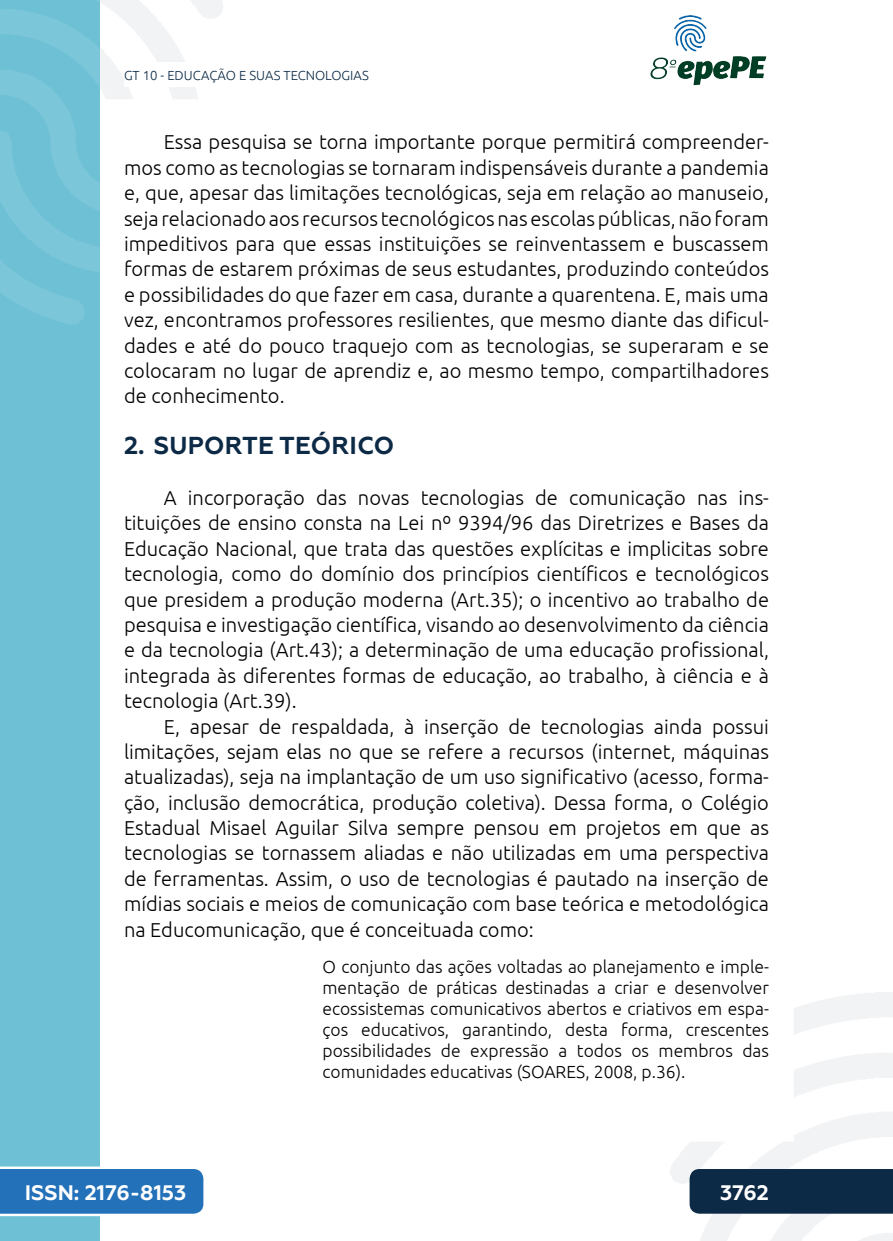
<style>
.page{position:relative;width:893px;height:1241px;background:#fff}
.page>*{position:absolute;margin:0;border:0;box-sizing:border-box;transform-origin:0 0}
._3_SUBTÍTULO{font:700 24.5px "Geometria";letter-spacing:.01em;color:#0c2a46}
.t1{font:700 21px "Geometria";color:#fff}
._5_CORPO{font:300 20.12px/25.4px "Ubuntu";color:#000;text-align:justify}
._8_CITACAO{font:300 17.5px/21px "Ubuntu";color:#000;text-align:justify}
.t2{font:300 13.12px "Ubuntu";color:#0c2a46}
</style>
<div class="page">
<svg style="left:670px;top:992px;width:223px;height:248px"></svg>
<svg style="left:99px;top:0;width:124px;height:324px"></svg>
<img style="left:650px;top:15px;width:117px;height:71px">
<div style="left:0;top:0;width:99px;height:1240px;background:#6ec0d5"></div>
<svg style="left:0;top:0;width:99px;height:325px"></svg>
<svg style="left:0;top:1166px;width:203px;height:49px;background:#367dbf"></svg>
<div style="left:690px;top:1168px;width:203px;height:45px;background:#0c2a46"></div>
<div style="left:124px;top:62px;width:516px;height:25px;background:#fff"></div>
<p class="t2" style="left:124px;top:67px;width:246px">GT 10 - EDUCAÇÃO E SUAS TECNOLOGIAS</p>
<p class="_5_CORPO" style="left:124px;top:129px;width:646px;text-indent:40px">Essa pesquisa se torna importante porque permitirá compreender&shy;mos como as tecnologias se tornaram indispensáveis durante a pandemia e, que, apesar das limitações tecnológicas, seja em relação ao manuseio, seja relacionado aos recursos tecnológicos nas escolas públicas, não foram impeditivos para que essas instituições se reinventassem e buscassem formas de estarem próximas de seus estudantes, produzindo conteúdos e possibilidades do que fazer em casa, durante a quarentena. E, mais uma vez, encontramos professores resilientes, que mesmo diante das dificul&shy;dades e até do pouco traquejo com as tecnologias, se superaram e se colocaram no lugar de aprendiz e, ao mesmo tempo, compartilhadores de conhecimento.</p>
<p class="_3_SUBTÍTULO" style="left:124px;top:431px;width:272px">2. SUPORTE TEÓRICO</p>
<p class="_5_CORPO" style="left:124px;top:484px;width:646px;text-indent:40px">A incorporação das novas tecnologias de comunicação nas ins&shy;tituições de ensino consta na Lei nº 9394/96 das Diretrizes e Bases da Educação Nacional, que trata das questões explícitas e implicitas sobre tecnologia, como do domínio dos princípios científicos e tecnológicos que presidem a produção moderna (Art.35); o incentivo ao trabalho de pesquisa e investigação científica, visando ao desenvolvimento da ciência e da tecnologia (Art.43); a determinação de uma educação profissional, integrada às diferentes formas de educação, ao trabalho, à ciência e à tecnologia (Art.39).</p>
<p class="_5_CORPO" style="left:124px;top:713px;width:646px;text-indent:40px">E, apesar de respaldada, à inserção de tecnologias ainda possui limitações, sejam elas no que se refere a recursos (internet, máquinas atualizadas), seja na implantação de um uso significativo (acesso, forma&shy;ção, inclusão democrática, produção coletiva). Dessa forma, o Colégio Estadual Misael Aguilar Silva sempre pensou em projetos em que as tecnologias se tornassem aliadas e não utilizadas em uma perspectiva de ferramentas. Assim, o uso de tecnologias é pautado na inserção de mídias sociais e meios de comunicação com base teórica e metodológica na Educomunicação, que é conceituada como:</p>
<p class="_8_CITACAO" style="left:322px;top:955px;width:448px">O conjunto das ações voltadas ao planejamento e imple&shy;mentação de práticas destinadas a criar e desenvolver ecossistemas comunicativos abertos e criativos em espa&shy;ços educativos, garantindo, desta forma, crescentes possibilidades de expressão a todos os membros das comunidades educativas (SOARES, 2008, p.36).</p>
<p class="t1" style="left:25px;top:1179px;width:163px">ISSN: 2176-8153</p>
<p class="t1" style="left:720px;top:1179px;width:50px">3762</p>
</div>
